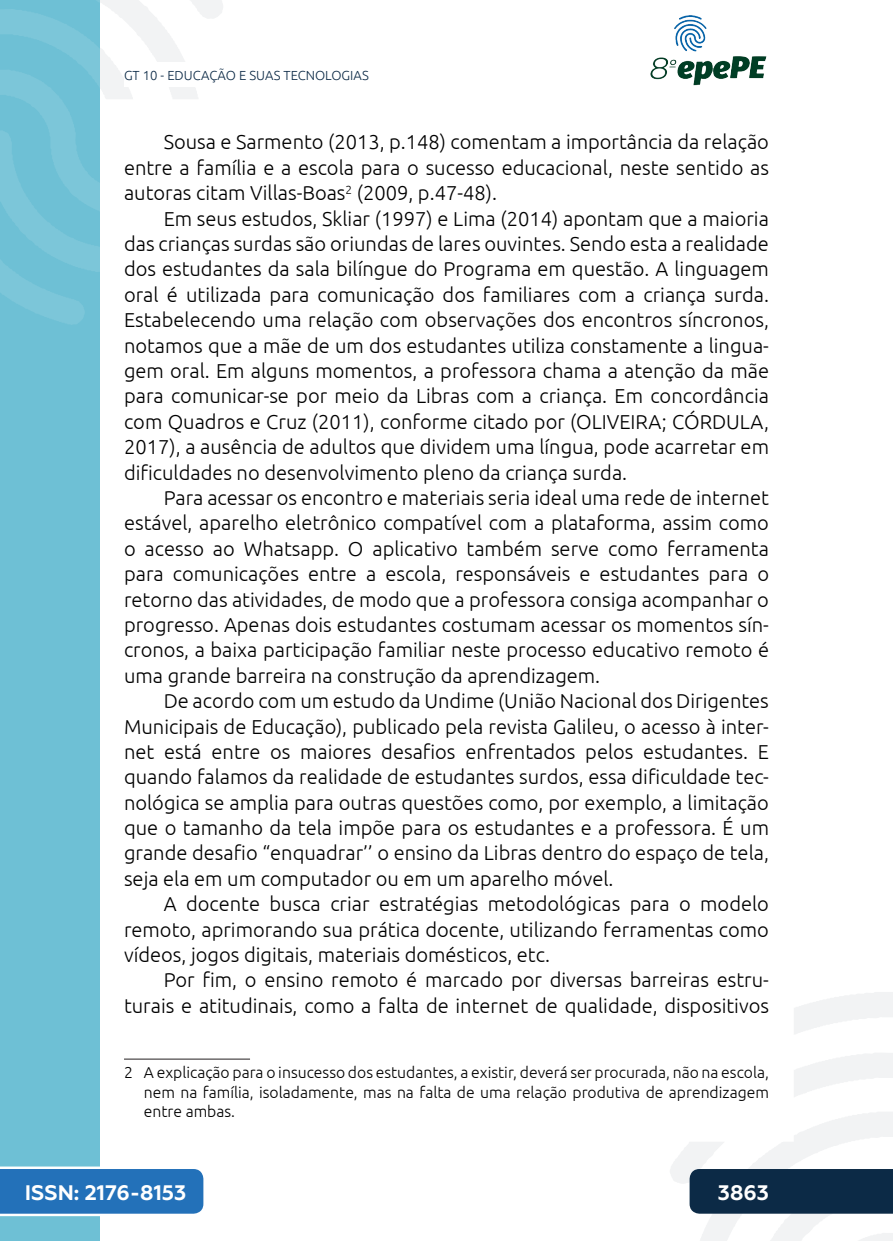
<style>
.page{position:relative;width:893px;height:1241px;background:#fff}
.page>*{position:absolute;margin:0;border:0;box-sizing:border-box;transform-origin:0 0}
.t1{font:700 21px "Geometria";color:#fff}
._5_CORPO{font:300 20.12px/25.4px "Ubuntu";color:#000;text-align:justify}
._12_RODAPE{font:300 15.75px/19.2px "Ubuntu";color:#000;text-align:justify}
.t2{font:300 13.12px "Ubuntu";color:#0c2a46}
</style>
<div class="page">
<svg style="left:670px;top:992px;width:223px;height:248px"></svg>
<svg style="left:99px;top:0;width:124px;height:324px"></svg>
<img style="left:650px;top:15px;width:117px;height:71px">
<div style="left:0;top:0;width:99px;height:1240px;background:#6ec0d5"></div>
<svg style="left:0;top:0;width:99px;height:325px"></svg>
<svg style="left:0;top:1166px;width:203px;height:49px;background:#367dbf"></svg>
<div style="left:690px;top:1168px;width:203px;height:45px;background:#0c2a46"></div>
<div style="left:124px;top:62px;width:516px;height:25px;background:#fff"></div>
<hr style="left:124px;top:1058px;width:126px;height:1px;background:#231f20">
<p class="t2" style="left:124px;top:67px;width:246px">GT 10 - EDUCAÇÃO E SUAS TECNOLOGIAS</p>
<p class="_5_CORPO" style="left:124px;top:129px;width:646px;text-indent:40px">Sousa e Sarmento (2013, p.148) comentam a importância da relação entre a família e a escola para o sucesso educacional, neste sentido as autoras citam Villas-Boas<sup>2</sup> (2009, p.47-48).</p>
<p class="_5_CORPO" style="left:124px;top:205px;width:646px;text-indent:40px">Em seus estudos, Skliar (1997) e Lima (2014) apontam que a maioria das crianças surdas são oriundas de lares ouvintes. Sendo esta a realidade dos estudantes da sala bilíngue do Programa em questão. A linguagem oral é utilizada para comunicação dos familiares com a criança surda.<br>Estabelecendo uma relação com observações dos encontros síncronos, notamos que a mãe de um dos estudantes utiliza constamente a lingua&shy;gem oral. Em alguns momentos, a professora chama a atenção da mãe para comunicar-se por meio da Libras com a criança. Em concordância com Quadros e Cruz (2011), conforme citado por (OLIVEIRA; CÓRDULA, 2017), a ausência de adultos que dividem uma língua, pode acarretar em dificuldades no desenvolvimento pleno da criança surda.</p>
<p class="_5_CORPO" style="left:124px;top:484px;width:646px;text-indent:40px">Para acessar os encontro e materiais seria ideal uma rede de internet estável, aparelho eletrônico compatível com a plataforma, assim como o acesso ao Whatsapp. O aplicativo também serve como ferramenta para comunicações entre a escola, responsáveis e estudantes para o retorno das atividades, de modo que a professora consiga acompanhar o progresso. Apenas dois estudantes costumam acessar os momentos sín&shy;cronos, a baixa participação familiar neste processo educativo remoto é uma grande barreira na construção da aprendizagem.</p>
<p class="_5_CORPO" style="left:124px;top:687px;width:646px;text-indent:40px">De acordo com um estudo da Undime (União Nacional dos Dirigentes Municipais de Educação), publicado pela revista Galileu, o acesso à inter&shy;net está entre os maiores desafios enfrentados pelos estudantes. E quando falamos da realidade de estudantes surdos, essa dificuldade tec&shy;nológica se amplia para outras questões como, por exemplo, a limitação que o tamanho da tela impõe para os estudantes e a professora. É um grande desafio “enquadrar’’ o ensino da Libras dentro do espaço de tela, seja ela em um computador ou em um aparelho móvel.</p>
<p class="_5_CORPO" style="left:124px;top:890px;width:646px;text-indent:40px">A docente busca criar estratégias metodológicas para o modelo remoto, aprimorando sua prática docente, utilizando ferramentas como vídeos, jogos digitais, materiais domésticos, etc.</p>
<p class="_5_CORPO" style="left:124px;top:966px;width:646px;text-align:right">Por fim, o ensino remoto é marcado por diversas barreiras estru&shy;turais e atitudinais, como a falta de internet de qualidade, dispositivos</p>
<p class="_12_RODAPE" style="left:144px;top:1062px;width:627px;text-indent:-20px">2 A explicação para o insucesso dos estudantes, a existir, deverá ser procurada, não na escola, nem na família, isoladamente, mas na falta de uma relação produtiva de aprendizagem entre ambas.</p>
<p class="t1" style="left:25px;top:1179px;width:163px">ISSN: 2176-8153</p>
<p class="t1" style="left:718px;top:1179px;width:53px">3863</p>
</div>
